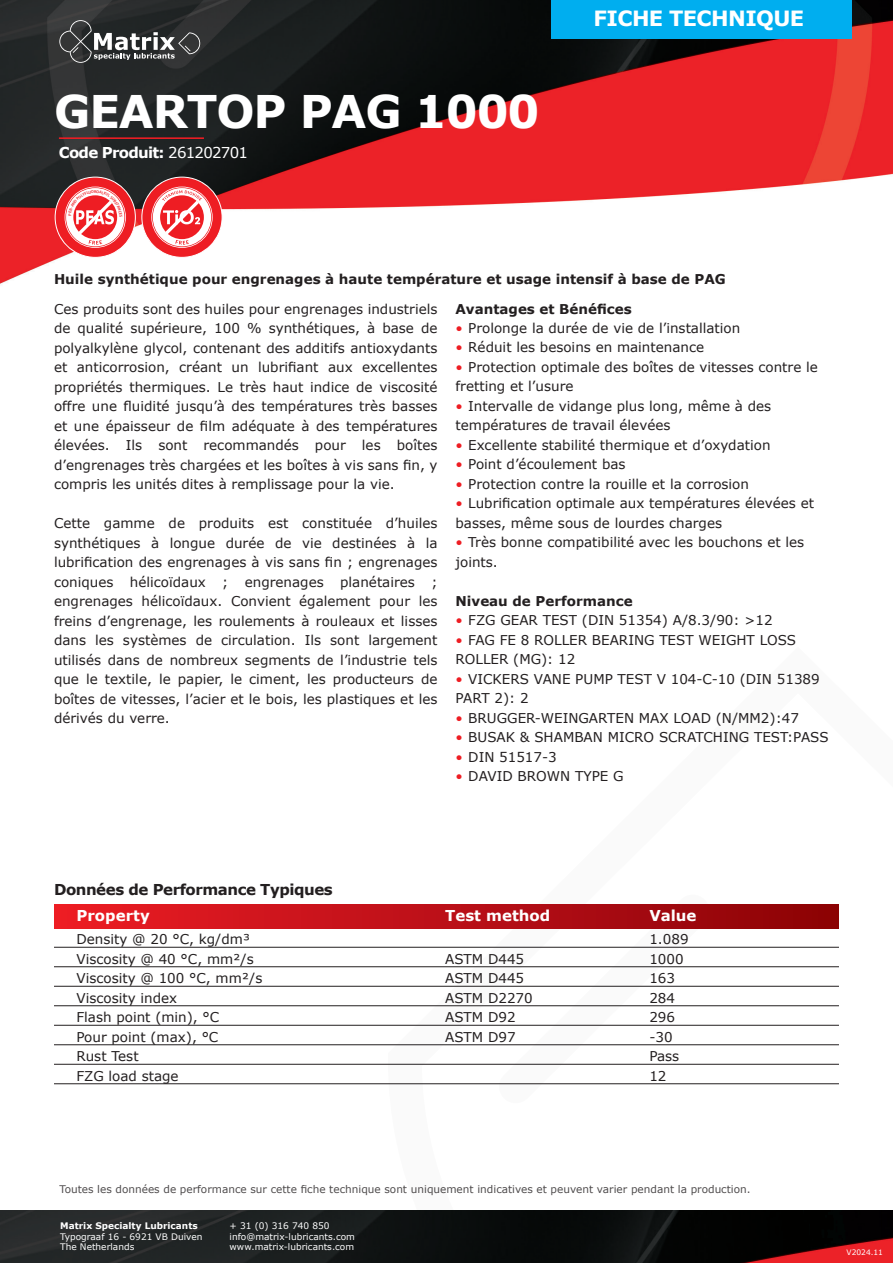
<style>
.page{position:relative;width:893px;height:1263px;background:#fff}
.page>*{position:absolute;margin:0;border:0;box-sizing:border-box;transform-origin:0 0}
.t1{font:700 45px "Verdana";letter-spacing:-.025em;color:#fff}
.t2{font:700 21px "Verdana";letter-spacing:-.03em;color:#fff}
.t3{font:700 15px "Verdana";letter-spacing:-.03em;color:#231f20}
.t4{font:700 15px "Verdana";color:#fff}
.t5{font:700 15px "Verdana";letter-spacing:-.05em;color:#fff}
.t6{font:13.5px/19.5px "Verdana";color:#231f20}
.t7{font:700 13.5px "Verdana";color:#231f20}
.t8{font:10.5px "Verdana";color:#231f20}
.t9{font:9px/10.5px "Verdana";color:#fff}
.t10{font:700 9px "Verdana";color:#fff}
.t11{font:7.5px "Verdana";color:#fff}
.s1{font-weight:400}
.s2{color:#ee1d23}
</style>
<div class="page">
<img style="left:0;top:0;width:893px;height:284px">
<svg style="left:388px;top:904px;width:505px;height:307px"></svg>
<div style="left:551px;top:0;width:301px;height:38px;background:#00aeef"></div>
<svg style="left:59px;top:20px;width:141px;height:43px;background:#4f5152"></svg>
<img style="left:0;top:1211px;width:893px;height:52px">
<div style="left:54px;top:905px;width:785px;height:23px;background:linear-gradient(to right,#ec1d26,#8a0207)"></div>
<hr style="left:54px;top:947px;width:785px;height:1px;background:#231f20">
<hr style="left:54px;top:966px;width:785px;height:1px;background:#231f20">
<hr style="left:54px;top:986px;width:785px;height:1px;background:#231f20">
<hr style="left:54px;top:1005px;width:785px;height:1px;background:#231f20">
<hr style="left:54px;top:1025px;width:785px;height:1px;background:#231f20">
<hr style="left:54px;top:1044px;width:785px;height:1px;background:#231f20">
<hr style="left:54px;top:1064px;width:785px;height:1px;background:#231f20">
<hr style="left:54px;top:1083px;width:785px;height:1px;background:#231f20">
<hr style="left:59px;top:137px;width:145px;height:2px;background:#ee1d23">
<svg style="left:55px;top:177px;width:168px;height:81px"></svg>
<h1 class="t1" style="left:54px;top:83px;width:487px">GEARTOP PAG 1000</h1>
<p class="t5" style="left:59px;top:143px;width:191px">Code Produit: <span class="s1">261202701</span></p>
<h2 class="t2" style="left:594px;top:5px;width:212px">FICHE TECHNIQUE</h2>
<p class="t7" style="left:54px;top:270px;width:673px">Huile synthétique pour engrenages à haute température et usage intensif à base de PAG</p>
<p class="t6" style="left:54px;top:299px;width:385px;text-align:justify">Ces produits sont des huiles pour engrenages industriels de qualité supérieure, 100 % synthétiques, à base de polyalkylène glycol, contenant des additifs antioxydants et anticorrosion, créant un lubrifiant aux excellentes propriétés thermiques. Le très haut indice de viscosité offre une fluidité jusqu’à des températures très basses et une épaisseur de film adéquate à des températures élevées. Ils sont recommandés pour les boîtes d’engrenages très chargées et les boîtes à vis sans fin, y compris les unités dites à remplissage pour la vie.</p>
<p class="t6" style="left:54px;top:514px;width:385px;text-align:justify">Cette gamme de produits est constituée d’huiles synthétiques à longue durée de vie destinées à la lubrification des engrenages à vis sans fin ; engrenages coniques hélicoïdaux ; engrenages planétaires ; engrenages hélicoïdaux. Convient également pour les freins d’engrenage, les roulements à rouleaux et lisses dans les systèmes de circulation. Ils sont largement utilisés dans de nombreux segments de l’industrie tels que le textile, le papier, le ciment, les producteurs de boîtes de vitesses, l’acier et le bois, les plastiques et les dérivés du verre.</p>
<p class="t7" style="left:455px;top:300px;width:178px">Avantages et Bénéfices</p>
<p class="t6" style="left:455px;top:318px;width:286px"><span class="s2">•</span> Prolonge la durée de vie de l’installation</p>
<p class="t6" style="left:455px;top:338px;width:250px"><span class="s2">•</span> Réduit les besoins en maintenance</p>
<p class="t6" style="left:455px;top:357px;width:364px"><span class="s2">•</span> Protection optimale des boîtes de vitesses contre le fretting et l’usure</p>
<p class="t6" style="left:455px;top:396px;width:317px"><span class="s2">•</span> Intervalle de vidange plus long, même à des températures de travail élevées</p>
<p class="t6" style="left:455px;top:435px;width:317px"><span class="s2">•</span> Excellente stabilité thermique et d’oxydation</p>
<p class="t6" style="left:455px;top:455px;width:172px"><span class="s2">•</span> Point d’écoulement bas</p>
<p class="t6" style="left:455px;top:474px;width:295px"><span class="s2">•</span> Protection contre la rouille et la corrosion</p>
<p class="t6" style="left:455px;top:494px;width:360px"><span class="s2">•</span> Lubrification optimale aux températures élevées et basses, même sous de lourdes charges</p>
<p class="t6" style="left:455px;top:533px;width:350px"><span class="s2">•</span> Très bonne compatibilité avec les bouchons et les joints.</p>
<p class="t7" style="left:455px;top:592px;width:179px">Niveau de Performance</p>
<p class="t6" style="left:455px;top:611px;width:319px"><span class="s2">•</span> FZG GEAR TEST (DIN 51354) A/8.3/90: &gt;12</p>
<p class="t6" style="left:455px;top:630px;width:342px"><span class="s2">•</span> FAG FE 8 ROLLER BEARING TEST WEIGHT LOSS<br>ROLLER (MG): 12</p>
<p class="t6" style="left:455px;top:669px;width:366px"><span class="s2">•</span> VICKERS VANE PUMP TEST V 104-C-10 (DIN 51389<br>PART 2): 2</p>
<p class="t6" style="left:455px;top:708px;width:345px"><span class="s2">•</span> BRUGGER-WEINGARTEN MAX LOAD (N/MM2):47</p>
<p class="t6" style="left:455px;top:728px;width:375px"><span class="s2">•</span> BUSAK &amp; SHAMBAN MICRO SCRATCHING TEST:PASS</p>
<p class="t6" style="left:455px;top:747px;width:103px"><span class="s2">•</span> DIN 51517-3</p>
<p class="t6" style="left:455px;top:767px;width:170px"><span class="s2">•</span> DAVID BROWN TYPE G</p>
<p class="t3" style="left:54px;top:880px;width:280px">Données de Performance Typiques</p>
<p class="t4" style="left:76px;top:905px;width:75px">Property</p>
<p class="t4" style="left:445px;top:905px;width:107px">Test method</p>
<p class="t4" style="left:649px;top:905px;width:49px">Value</p>
<p class="t6" style="left:76px;top:930px;width:175px">Density @ 20 °C, kg/dm³</p>
<p class="t6" style="left:649px;top:930px;width:41px">1.089</p>
<p class="t6" style="left:76px;top:949px;width:179px">Viscosity @ 40 °C, mm²/s</p>
<p class="t6" style="left:445px;top:949px;width:81px">ASTM D445</p>
<p class="t6" style="left:649px;top:949px;width:36px">1000</p>
<p class="t6" style="left:76px;top:969px;width:187px">Viscosity @ 100 °C, mm²/s</p>
<p class="t6" style="left:445px;top:969px;width:81px">ASTM D445</p>
<p class="t6" style="left:649px;top:969px;width:27px">163</p>
<p class="t6" style="left:76px;top:988px;width:102px">Viscosity index</p>
<p class="t6" style="left:445px;top:988px;width:89px">ASTM D2270</p>
<p class="t6" style="left:649px;top:988px;width:27px">284</p>
<p class="t6" style="left:76px;top:1008px;width:144px">Flash point (min), °C</p>
<p class="t6" style="left:445px;top:1008px;width:72px">ASTM D92</p>
<p class="t6" style="left:649px;top:1008px;width:27px">296</p>
<p class="t6" style="left:76px;top:1027px;width:143px">Pour point (max), °C</p>
<p class="t6" style="left:445px;top:1027px;width:72px">ASTM D97</p>
<p class="t6" style="left:649px;top:1027px;width:25px">-30</p>
<p class="t6" style="left:76px;top:1047px;width:64px">Rust Test</p>
<p class="t6" style="left:649px;top:1047px;width:31px">Pass</p>
<p class="t6" style="left:76px;top:1066px;width:104px">FZG load stage</p>
<p class="t6" style="left:649px;top:1066px;width:19px">12</p>
<p class="t8" style="left:59px;top:1183px;width:693px">Toutes les données de performance sur cette fiche technique sont uniquement indicatives et peuvent varier pendant la production.</p>
<p class="t10" style="left:60px;top:1220px;width:139px">Matrix Specialty Lubricants</p>
<p class="t9" style="left:60px;top:1231px;width:144px">Typograaf 16 - 6921 VB Duiven<br>The Netherlands</p>
<p class="t9" style="left:230px;top:1221px;width:127px">+ 31 (0) 316 740 850 info@matrix-lubricants.com www.matrix-lubricants.com</p>
<p class="t11" style="left:847px;top:1247px;width:38px">V2024.11</p>
</div>
